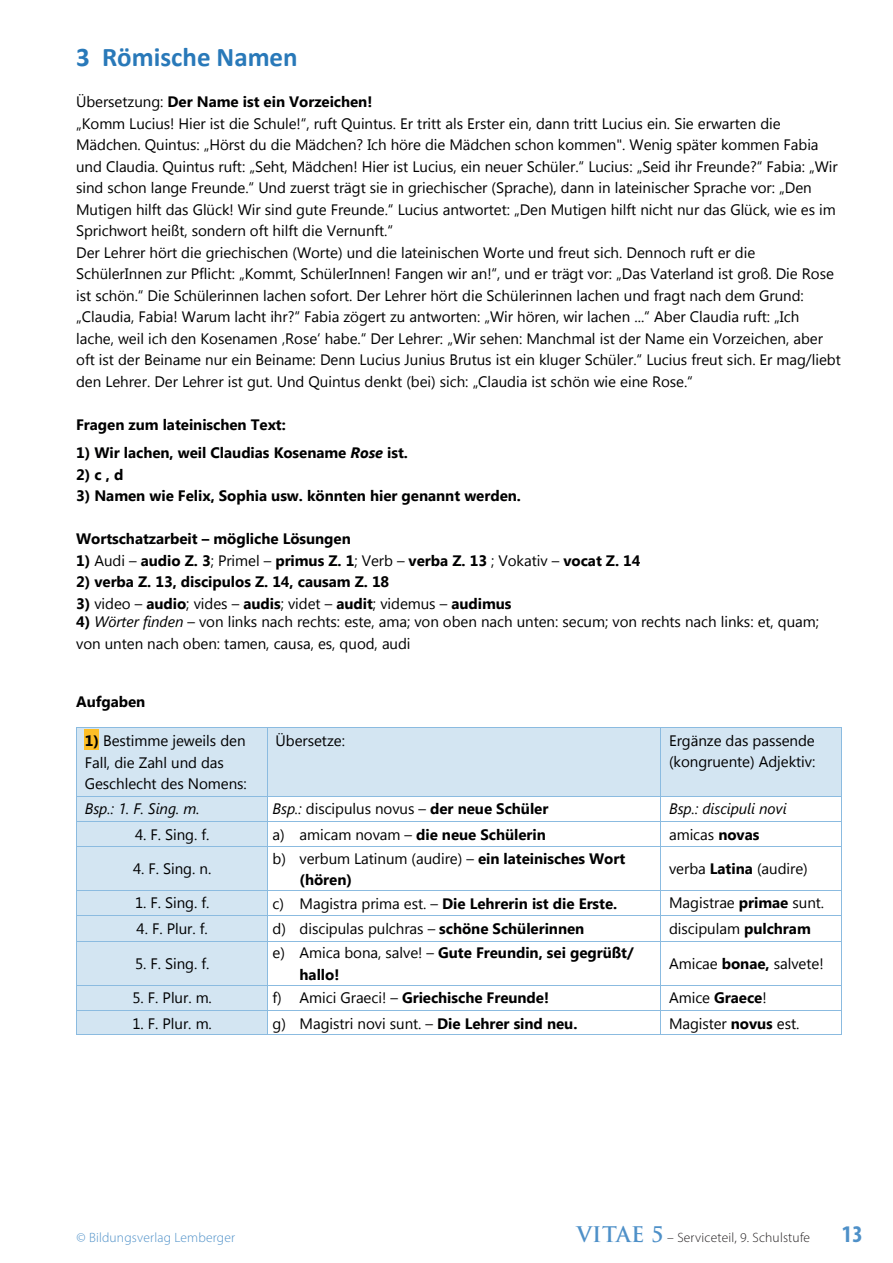
<style>
.page{position:relative;width:893px;height:1263px;background:#fff}
.page>*{position:absolute;margin:0;border:0;box-sizing:border-box;transform-origin:0 0}
.t1{font:700 27px "Calibri";letter-spacing:-.005em;color:#2979b9}
.t2{font:700 condensed 24px "Myriad Pro";color:#4e90c8}
.t3{font:15.15px/21.5px "Segoe UI";letter-spacing:-.005em;color:#000001}
.t4{font:700 15.15px/21.6px "Segoe UI";letter-spacing:-.005em;color:#000001}
.t5{font:italic 15.15px "Segoe UI";letter-spacing:-.005em;color:#000001}
.t6{font:300 13.5px "Myriad Pro";letter-spacing:.015em;color:#231f20}
.t7{font:300 13.5px "Myriad Pro";letter-spacing:.015em;color:#4e90c8}
.s1{font-weight:700}
.s2{font-style:italic}
.s3{font-style:inherit}
.s4{font-weight:400}
.s5{font-family:"Trajan Pro";font-weight:700;font-size:21px;color:#4e90c8}
</style>
<div class="page">
<div style="left:77px;top:728px;width:190px;height:68px;background:#d3e5f2"></div>
<div style="left:85px;top:729px;width:14px;height:21px;background:#fdbe26"></div>
<div style="left:268px;top:728px;width:393px;height:68px;background:#d3e5f2"></div>
<div style="left:661px;top:728px;width:180px;height:68px;background:#d3e5f2"></div>
<hr style="left:77px;top:727px;width:190px;height:1px;background:#8bbbe0">
<hr style="left:268px;top:727px;width:392px;height:1px;background:#8bbbe0">
<hr style="left:661px;top:727px;width:180px;height:1px;background:#8bbbe0">
<hr style="left:76px;top:728px;width:1px;height:68px;background:#8bbbe0">
<hr style="left:267px;top:728px;width:1px;height:68px;background:#8bbbe0">
<hr style="left:660px;top:728px;width:1px;height:68px;background:#8bbbe0">
<hr style="left:841px;top:728px;width:1px;height:68px;background:#8bbbe0">
<div style="left:77px;top:796px;width:190px;height:25px;background:#d3e5f2"></div>
<hr style="left:77px;top:796px;width:190px;height:1px;background:#8bbbe0">
<hr style="left:268px;top:796px;width:392px;height:1px;background:#8bbbe0">
<hr style="left:661px;top:796px;width:180px;height:1px;background:#8bbbe0">
<div style="left:77px;top:822px;width:190px;height:24px;background:#d3e5f2"></div>
<hr style="left:77px;top:821px;width:190px;height:1px;background:#8bbbe0">
<hr style="left:268px;top:821px;width:392px;height:1px;background:#8bbbe0">
<hr style="left:661px;top:821px;width:180px;height:1px;background:#8bbbe0">
<div style="left:77px;top:847px;width:190px;height:43px;background:#d3e5f2"></div>
<svg style="left:76px;top:796px;width:1px;height:51px"></svg>
<hr style="left:77px;top:846px;width:190px;height:1px;background:#8bbbe0">
<svg style="left:267px;top:796px;width:1px;height:51px"></svg>
<hr style="left:268px;top:846px;width:392px;height:1px;background:#8bbbe0">
<svg style="left:660px;top:796px;width:1px;height:51px"></svg>
<hr style="left:661px;top:846px;width:180px;height:1px;background:#8bbbe0">
<svg style="left:841px;top:796px;width:1px;height:51px"></svg>
<hr style="left:76px;top:847px;width:1px;height:43px;background:#8bbbe0">
<hr style="left:267px;top:847px;width:1px;height:43px;background:#8bbbe0">
<hr style="left:660px;top:847px;width:1px;height:43px;background:#8bbbe0">
<hr style="left:841px;top:847px;width:1px;height:43px;background:#8bbbe0">
<div style="left:77px;top:891px;width:190px;height:25px;background:#d3e5f2"></div>
<hr style="left:77px;top:890px;width:190px;height:1px;background:#8bbbe0">
<hr style="left:268px;top:890px;width:392px;height:1px;background:#8bbbe0">
<hr style="left:661px;top:890px;width:180px;height:1px;background:#8bbbe0">
<div style="left:77px;top:916px;width:190px;height:25px;background:#d3e5f2"></div>
<hr style="left:77px;top:916px;width:190px;height:1px;background:#8bbbe0">
<hr style="left:268px;top:916px;width:392px;height:1px;background:#8bbbe0">
<hr style="left:661px;top:916px;width:180px;height:1px;background:#8bbbe0">
<div style="left:77px;top:941px;width:190px;height:44px;background:#d3e5f2"></div>
<svg style="left:76px;top:890px;width:1px;height:51px"></svg>
<hr style="left:77px;top:941px;width:190px;height:1px;background:#8bbbe0">
<svg style="left:267px;top:890px;width:1px;height:51px"></svg>
<hr style="left:268px;top:941px;width:392px;height:1px;background:#8bbbe0">
<svg style="left:660px;top:890px;width:1px;height:51px"></svg>
<hr style="left:661px;top:941px;width:180px;height:1px;background:#8bbbe0">
<svg style="left:841px;top:890px;width:1px;height:51px"></svg>
<hr style="left:76px;top:941px;width:1px;height:44px;background:#8bbbe0">
<hr style="left:267px;top:941px;width:1px;height:44px;background:#8bbbe0">
<hr style="left:660px;top:941px;width:1px;height:44px;background:#8bbbe0">
<hr style="left:841px;top:941px;width:1px;height:44px;background:#8bbbe0">
<div style="left:77px;top:985px;width:190px;height:25px;background:#d3e5f2"></div>
<hr style="left:77px;top:985px;width:190px;height:1px;background:#8bbbe0">
<hr style="left:268px;top:985px;width:392px;height:1px;background:#8bbbe0">
<hr style="left:661px;top:985px;width:180px;height:1px;background:#8bbbe0">
<div style="left:77px;top:1010px;width:190px;height:24px;background:#d3e5f2"></div>
<hr style="left:77px;top:1010px;width:190px;height:1px;background:#8bbbe0">
<hr style="left:268px;top:1010px;width:392px;height:1px;background:#8bbbe0">
<hr style="left:661px;top:1010px;width:180px;height:1px;background:#8bbbe0">
<hr style="left:76px;top:988px;width:1px;height:46px;background:#8bbbe0">
<hr style="left:77px;top:1034px;width:190px;height:1px;background:#8bbbe0">
<hr style="left:267px;top:988px;width:1px;height:46px;background:#8bbbe0">
<hr style="left:268px;top:1034px;width:392px;height:1px;background:#8bbbe0">
<hr style="left:660px;top:988px;width:1px;height:46px;background:#8bbbe0">
<hr style="left:661px;top:1034px;width:180px;height:1px;background:#8bbbe0">
<hr style="left:841px;top:988px;width:1px;height:46px;background:#8bbbe0">
<h1 class="t1" style="left:76px;top:38px;width:223px">3 Römische Namen</h1>
<p class="t3" style="left:76px;top:90px;width:766px">Übersetzung: <span class="s1">Der Name ist ein Vorzeichen!<br></span>„Komm Lucius! Hier ist die Schule!“, ruft Quintus. Er tritt als Erster ein, dann tritt Lucius ein. Sie erwarten die Mädchen. Quintus: „Hörst du die Mädchen? Ich höre die Mädchen schon kommen". Wenig später kommen Fabia und Claudia. Quintus ruft: „Seht, Mädchen! Hier ist Lucius, ein neuer Schüler.“ Lucius: „Seid ihr Freunde?“ Fabia: „Wir sind schon lange Freunde.“ Und zuerst trägt sie in griechischer (Sprache), dann in lateinischer Sprache vor: „Den Mutigen hilft das Glück! Wir sind gute Freunde.“ Lucius antwortet: „Den Mutigen hilft nicht nur das Glück, wie es im Sprichwort heißt, sondern oft hilft die Vernunft.“<br>Der Lehrer hört die griechischen (Worte) und die lateinischen Worte und freut sich. Dennoch ruft er die SchülerInnen zur Pflicht: „Kommt, SchülerInnen! Fangen wir an!“, und er trägt vor: „Das Vaterland ist groß. Die Rose ist schön.“ Die Schülerinnen lachen sofort. Der Lehrer hört die Schülerinnen lachen und fragt nach dem Grund: „Claudia, Fabia! Warum lacht ihr?“ Fabia zögert zu antworten: „Wir hören, wir lachen ...“ Aber Claudia ruft: „Ich<br>lache, weil ich den Kosenamen ‚Rose‘ habe.“ Der Lehrer: „Wir sehen: Manchmal ist der Name ein Vorzeichen, aber oft ist der Beiname nur ein Beiname: Denn Lucius Junius Brutus ist ein kluger Schüler.“ Lucius freut sich. Er mag/liebt den Lehrer. Der Lehrer ist gut. Und Quintus denkt (bei) sich: „Claudia ist schön wie eine Rose.“</p>
<p class="t4" style="left:76px;top:413px;width:211px">Fragen zum lateinischen Text:</p>
<p class="t4" style="left:76px;top:441px;width:333px">1) Wir lachen, weil Claudias Kosename <span class="s2">Rose</span> ist.</p>
<p class="t4" style="left:76px;top:463px;width:49px">2) c , d</p>
<p class="t4" style="left:76px;top:484px;width:446px">3) Namen wie Felix, Sophia usw. könnten hier genannt werden.</p>
<p class="t4" style="left:76px;top:527px;width:276px">Wortschatzarbeit – mögliche Lösungen</p>
<p class="t4" style="left:76px;top:549px;width:566px"><span class="s3">1)</span> <span class="s4">Audi –</span> audio Z. 3<span class="s4">; Primel –</span> primus Z. 1<span class="s4">; Verb –</span> verba Z. 13 <span class="s4">; Vokativ –</span> vocat Z. 14</p>
<p class="t4" style="left:76px;top:570px;width:315px"><span class="s3">2)</span> verba Z. 13, discipulos Z. 14, causam Z. 18</p>
<p class="t3" style="left:76px;top:592px;width:437px"><span class="s1">3)</span> video – <span class="s1">audio</span>; vides – <span class="s1">audis</span>; videt – <span class="s1">audit</span>; videmus – <span class="s1">audimus</span></p>
<p class="t3" style="left:76px;top:610px;width:744px"><span class="s1">4)</span> <span class="s2">Wörter finden</span> – von links nach rechts: este, ama; von oben nach unten: secum; von rechts nach links: et, quam; von unten nach oben: tamen, causa, es, quod, audi</p>
<p class="t4" style="left:76px;top:690px;width:71px">Aufgaben</p>
<p class="t3" style="left:85px;top:729px;width:164px"><span class="s1">1)</span> Bestimme jeweils den<br>Fall, die Zahl und das<br>Geschlecht des Nomens:</p>
<p class="t3" style="left:276px;top:729px;width:71px">Übersetze:</p>
<p class="t3" style="left:669px;top:729px;width:148px">Ergänze das passende (kongruente) Adjektiv:</p>
<p class="t5" style="left:85px;top:796px;width:116px">Bsp.: 1. F. Sing. m.</p>
<p class="t3" style="left:273px;top:798px;width:277px"><span class="s2">Bsp.:</span> discipulus novus – <span class="s1">der neue Schüler</span></p>
<p class="t5" style="left:669px;top:796px;width:119px">Bsp.: discipuli novi</p>
<p class="t3" style="left:135px;top:823px;width:76px">4. F. Sing. f.</p>
<p class="t4" style="left:273px;top:823px;width:275px"><span class="s4">a) amicam novam –</span> die neue Schülerin</p>
<p class="t3" style="left:669px;top:823px;width:92px">amicas <span class="s1">novas</span></p>
<p class="t3" style="left:133px;top:857px;width:80px">4. F. Sing. n.</p>
<p class="t4" style="left:300px;top:847px;width:327px;text-indent:-27px"><span class="s4">b) verbum Latinum (audire) –</span> ein lateinisches Wort (hören)</p>
<p class="t3" style="left:669px;top:857px;width:140px">verba <span class="s1">Latina</span> (audire)</p>
<p class="t3" style="left:135px;top:892px;width:76px">1. F. Sing. f.</p>
<p class="t4" style="left:273px;top:892px;width:346px"><span class="s4">c) Magistra prima est. –</span> Die Lehrerin ist die Erste.</p>
<p class="t3" style="left:669px;top:892px;width:157px">Magistrae <span class="s1">primae</span> sunt.</p>
<p class="t3" style="left:137px;top:917px;width:73px">4. F. Plur. f.</p>
<p class="t3" style="left:273px;top:917px;width:313px">d) discipulas pulchras – <span class="s1">schöne Schülerinnen</span></p>
<p class="t3" style="left:669px;top:917px;width:143px">discipulam <span class="s1">pulchram</span></p>
<p class="t3" style="left:135px;top:952px;width:76px">5. F. Sing. f.</p>
<p class="t4" style="left:300px;top:941px;width:336px;text-indent:-27px"><span class="s4">e) Amica bona, salve! –</span> Gute Freundin, sei gegrüßt/ hallo!</p>
<p class="t3" style="left:669px;top:952px;width:156px">Amicae <span class="s1">bonae,</span> salvete!</p>
<p class="t3" style="left:132px;top:986px;width:81px">5. F. Plur. m.</p>
<p class="t4" style="left:273px;top:986px;width:278px"><span class="s4">f) Amici Graeci! –</span> Griechische Freunde!</p>
<p class="t3" style="left:669px;top:986px;width:99px">Amice <span class="s1">Graece</span>!</p>
<p class="t3" style="left:132px;top:1012px;width:81px">1. F. Plur. m.</p>
<p class="t3" style="left:273px;top:1012px;width:306px">g) Magistri novi sunt. – <span class="s1">Die Lehrer sind neu.</span></p>
<p class="t3" style="left:669px;top:1012px;width:132px">Magister <span class="s1">novus</span> est.</p>
<p class="t7" style="left:77px;top:1229px;width:160px">© Bildungsverlag Lemberger</p>
<p class="t6" style="left:577px;top:1229px;width:235px"><span class="s5">VITAE 5</span> – Serviceteil, 9. Schulstufe</p>
<h2 class="t2" style="left:842px;top:1219px;width:22px">13</h2>
</div>
